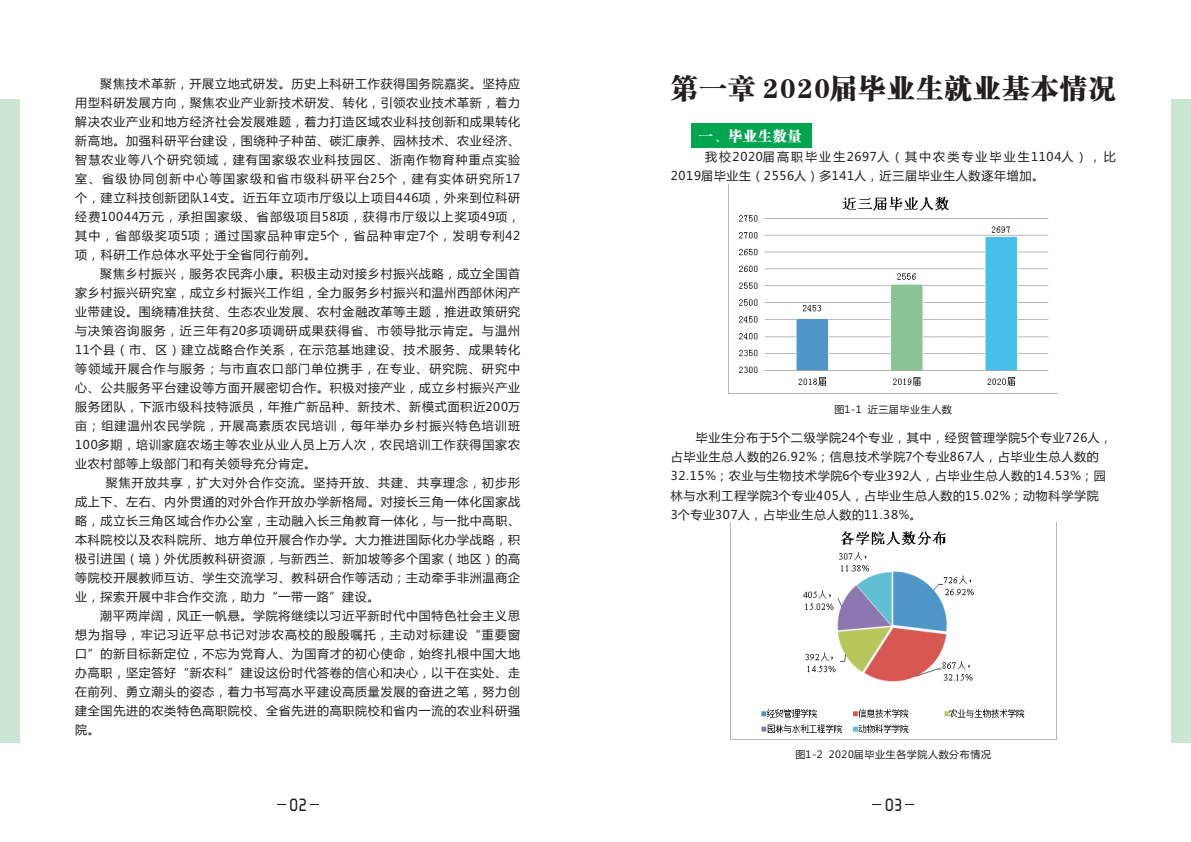
<style>
.page{position:relative;width:1191px;height:842px;background:#fff}
.page>*{position:absolute;margin:0;border:0;box-sizing:border-box;transform-origin:0 0}
.t1{font:27.2px "FZCSK GBK1 0";letter-spacing:.055em;color:#231f20}
.t2{font:condensed 18px "RTWS Shang Go G0 v 1";color:#231f20}
.t3{font:14px "FZCSK GBK1 0";letter-spacing:.055em;color:#fff}
.t4{font:12px/19px "Microsoft Ya Hei";letter-spacing:.06em;color:#231f20;text-align:justify}
.t5{font:10px "Microsoft Ya Hei";letter-spacing:.06em;color:#231f20}
</style>
<div class="page">
<div style="left:691px;top:123px;width:120px;height:25px;background:#00a54f"></div>
<img style="left:728px;top:184px;width:321px;height:209px">
<img style="left:730px;top:522px;width:295px;height:217px">
<div style="left:1171px;top:99px;width:20px;height:644px;background:#cbe6d3"></div>
<div style="left:0;top:99px;width:19px;height:644px;background:#cbe6d3"></div>
<p class="t4" style="left:75px;top:75px;width:446px;text-indent:25px">聚焦技术革新，开展立地式研发。历史上科研工作获得国务院嘉奖。坚持应用型科研发展方向，聚焦农业产业新技术研发、转化，引领农业技术革新，着力解决农业产业和地方经济社会发展难题，着力打造区域农业科技创新和成果转化新高地。加强科研平台建设，围绕种子种苗、碳汇康养、园林技术、农业经济、智慧农业等八个研究领域，建有国家级农业科技园区、浙南作物育种重点实验室、省级协同创新中心等国家级和省市级科研平台25个，建有实体研究所17个，建立科技创新团队14支。近五年立项市厅级以上项目446项，外来到位科研经费10044万元，承担国家级、省部级项目58项，获得市厅级以上奖项49项，其中，省部级奖项5项；通过国家品种审定5个，省品种审定7个，发明专利42项，科研工作总体水平处于全省同行前列。</p>
<p class="t4" style="left:75px;top:265px;width:446px;text-indent:25px">聚焦乡村振兴，服务农民奔小康。积极主动对接乡村振兴战略，成立全国首家乡村振兴研究室，成立乡村振兴工作组，全力服务乡村振兴和温州西部休闲产业带建设。围绕精准扶贫、生态农业发展、农村金融改革等主题，推进政策研究与决策咨询服务，近三年有20多项调研成果获得省、市领导批示肯定。与温州11个县（市、区）建立战略合作关系，在示范基地建设、技术服务、成果转化等领域开展合作与服务；与市直农口部门单位携手，在专业、研究院、研究中心、公共服务平台建设等方面开展密切合作。积极对接产业，成立乡村振兴产业服务团队，下派市级科技特派员，年推广新品种、新技术、新模式面积近200万亩；组建温州农民学院，开展高素质农民培训，每年举办乡村振兴特色培训班100多期，培训家庭农场主等农业从业人员上万人次，农民培训工作获得国家农业农村部等上级部门和有关领导充分肯定。</p>
<p class="t4" style="left:75px;top:474px;width:446px;text-indent:31px">聚焦开放共享，扩大对外合作交流。坚持开放、共建、共享理念，初步形成上下、左右、内外贯通的对外合作开放办学新格局。对接长三角一体化国家战略，成立长三角区域合作办公室，主动融入长三角教育一体化，与一批中高职、本科院校以及农科院所、地方单位开展合作办学。大力推进国际化办学战略，积极引进国（境）外优质教科研资源，与新西兰、新加坡等多个国家（地区）的高等院校开展教师互访、学生交流学习、教科研合作等活动；主动牵手非洲温商企业，探索开展中非合作交流，助力“一带一路”建设。</p>
<p class="t4" style="left:75px;top:607px;width:446px;text-indent:25px">潮平两岸阔，风正一帆悬。学院将继续以习近平新时代中国特色社会主义思想为指导，牢记习近平总书记对涉农高校的殷殷嘱托，主动对标建设“重要窗口”的新目标新定位，不忘为党育人、为国育才的初心使命，始终扎根中国大地办高职，坚定答好“新农科”建设这份时代答卷的信心和决心，以干在实处、走在前列、勇立潮头的姿态，着力书写高水平建设高质量发展的奋进之笔，努力创建全国先进的农类特色高职院校、全省先进的高职院校和省内一流的农业科研强院。</p>
<h1 class="t1" style="left:671px;top:73px;width:446px">第一章 2020届毕业生就业基本情况</h1>
<p class="t3" style="left:698px;top:128px;width:104px">一、毕业生数量</p>
<p class="t4" style="left:671px;top:148px;width:446px;text-indent:34px">我校2020届高职毕业生2697人（其中农类专业毕业生1104人），比<br>2019届毕业生（2556人）多141人，近三届毕业生人数逐年增加。</p>
<p class="t5" style="left:834px;top:404px;width:119px">图1-1 近三届毕业生人数</p>
<p class="t4" style="left:671px;top:430px;width:443px;text-align:left;text-indent:25px">毕业生分布于5个二级学院24个专业，其中，经贸管理学院5个专业726人，占毕业生总人数的26.92%；信息技术学院7个专业867人，占毕业生总人数的32.15%；农业与生物技术学院6个专业392人，占毕业生总人数的14.53%；园林与水利工程学院3个专业405人，占毕业生总人数的15.02%；动物科学学院<br>3个专业307人，占毕业生总人数的11.38%。</p>
<p class="t5" style="left:795px;top:750px;width:197px">图1-2 2020届毕业生各学院人数分布情况</p>
<h2 class="t2" style="left:289px;top:795px;width:19px">02</h2>
<h2 class="t2" style="left:885px;top:795px;width:18px">03</h2>
</div>
